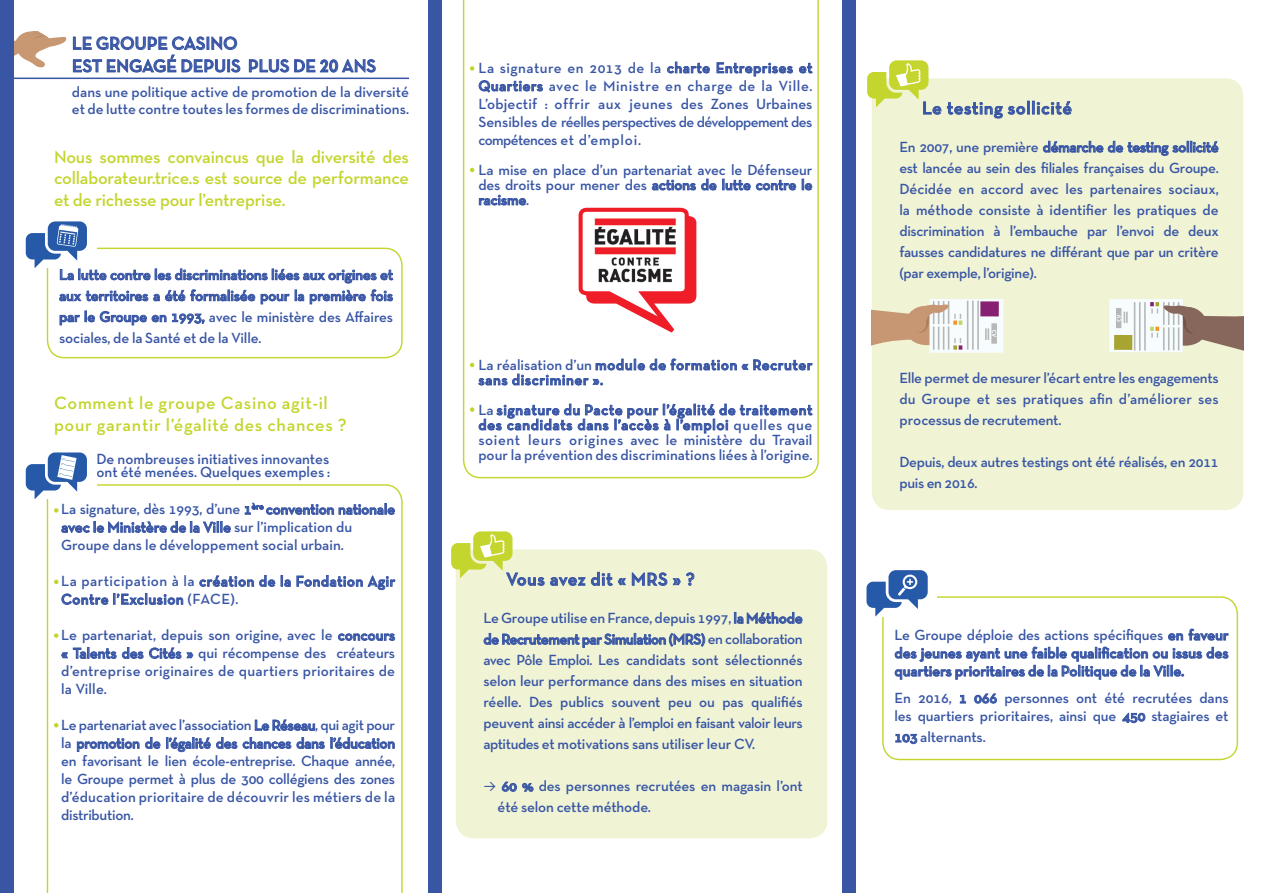
<style>
.page{position:relative;width:1263px;height:893px;background:#fff}
.page>*{position:absolute;margin:0;border:0;box-sizing:border-box;transform-origin:0 0}
.t1{font:600 18px/21.6px "Neutra Text TF";letter-spacing:.03em;color:#c4d52e}
.t2{font:600 18px/22.5px "Neutra Text TF";color:#3956a5}
.t3{font:600 18px "Neutra Text TF";letter-spacing:.04em;color:#3956a5}
.t4{font:600 15px/21px "Neutra Text TF";letter-spacing:-.005em;color:#3956a5;text-align:justify}
.t5{font:600 15px/18px "Neutra Text TF";letter-spacing:.03em;color:#3956a5}
.t6{font:600 15px/15px "Neutra Text TF";letter-spacing:.04em;color:#3956a5}
.s1{font-size:23.4px}
.s2{font-family:"Akkurat Pro";font-weight:400}
</style>
<div class="page">
<hr style="left:10px;top:78px;width:399px;height:1px;background:#3956a5">
<svg style="left:46px;top:484px;width:357px;height:409px"></svg>
<svg style="left:882px;top:596px;width:357px;height:165px"></svg>
<svg style="left:54px;top:508px;width:4px;height:5px"></svg>
<svg style="left:54px;top:580px;width:4px;height:4px"></svg>
<svg style="left:54px;top:633px;width:4px;height:5px"></svg>
<svg style="left:54px;top:723px;width:4px;height:4px"></svg>
<svg style="left:245px;top:503px;width:150px;height:13px"></svg>
<svg style="left:61px;top:521px;width:170px;height:13px"></svg>
<svg style="left:199px;top:575px;width:76px;height:12px"></svg>
<svg style="left:281px;top:575px;width:10px;height:12px"></svg>
<svg style="left:297px;top:575px;width:98px;height:15px"></svg>
<svg style="left:62px;top:593px;width:121px;height:12px"></svg>
<svg style="left:338px;top:633px;width:57px;height:8px"></svg>
<svg style="left:61px;top:647px;width:132px;height:12px"></svg>
<svg style="left:255px;top:720px;width:60px;height:11px"></svg>
<svg style="left:77px;top:738px;width:62px;height:14px"></svg>
<svg style="left:145px;top:737px;width:15px;height:12px"></svg>
<svg style="left:166px;top:737px;width:71px;height:15px"></svg>
<svg style="left:243px;top:737px;width:48px;height:12px"></svg>
<svg style="left:297px;top:737px;width:28px;height:12px"></svg>
<svg style="left:331px;top:737px;width:64px;height:12px"></svg>
<div style="left:866px;top:570px;width:71px;height:47px;background:#fff"></div>
<svg style="left:866px;top:570px;width:62px;height:47px"></svg>
<svg style="left:26px;top:221px;width:377px;height:138px"></svg>
<div style="left:26px;top:452px;width:71px;height:47px;background:#fff"></div>
<svg style="left:26px;top:452px;width:61px;height:47px"></svg>
<div style="left:456px;top:549px;width:371px;height:289px;background:#f0f4d5;border-radius:18px"></div>
<svg style="left:734px;top:612px;width:68px;height:12px"></svg>
<svg style="left:484px;top:633px;width:221px;height:15px"></svg>
<svg style="left:501px;top:781px;width:33px;height:11px"></svg>
<svg style="left:632px;top:572px;width:63px;height:14px"></svg>
<div style="left:872px;top:78px;width:371px;height:432px;background:#f0f4d5;border-radius:18px"></div>
<svg style="left:1043px;top:141px;width:175px;height:15px"></svg>
<div style="left:1027px;top:101px;width:3px;height:14px;border:1px solid #3956a5"></div>
<div style="left:1032px;top:101px;width:3px;height:14px;border:1px solid #3956a5"></div>
<svg style="left:1036px;top:101px;width:36px;height:14px"></svg>
<div style="left:1109px;top:299px;width:74px;height:53px;background:#f7fcfe"></div>
<hr style="left:1134px;top:302px;width:1px;height:49px;background:#b6b8b8">
<hr style="left:1139px;top:302px;width:1px;height:49px;background:#b6b8b8">
<hr style="left:1144px;top:302px;width:2px;height:49px;background:#b6b8b8">
<div style="left:1114px;top:335px;width:18px;height:15px;background:#a8a431"></div>
<div style="left:1116px;top:308px;width:5px;height:20px;background:#b6b8b8"></div>
<svg style="left:1117px;top:312px;width:11px;height:11px"></svg>
<svg style="left:1150px;top:302px;width:93px;height:49px"></svg>
<div style="left:929px;top:299px;width:74px;height:54px;background:#f7fcfe"></div>
<hr style="left:977px;top:301px;width:2px;height:49px;background:#b6b8b8">
<hr style="left:972px;top:301px;width:2px;height:49px;background:#b6b8b8">
<hr style="left:967px;top:301px;width:1px;height:49px;background:#b6b8b8">
<div style="left:980px;top:301px;width:19px;height:15px;background:#872070"></div>
<div style="left:991px;top:323px;width:6px;height:21px;background:#b6b8b8"></div>
<svg style="left:985px;top:328px;width:11px;height:12px"></svg>
<svg style="left:872px;top:301px;width:90px;height:52px"></svg>
<div style="left:0;top:0;width:13px;height:893px;background:#3956a5"></div>
<div style="left:428px;top:0;width:13px;height:893px;background:#3956a5"></div>
<div style="left:842px;top:0;width:13px;height:893px;background:#3956a5"></div>
<svg style="left:867px;top:60px;width:158px;height:59px"></svg>
<svg style="left:451px;top:531px;width:175px;height:55px"></svg>
<svg style="left:13px;top:29px;width:228px;height:44px"></svg>
<svg style="left:249px;top:59px;width:127px;height:14px"></svg>
<svg style="left:462px;top:0;width:357px;height:479px"></svg>
<p class="t2" style="left:72px;top:32px;width:306px">LE GROUPE CASINO<br>EST ENGAGÉ DEPUIS PLUS DE <span class="s1">20</span> ANS</p>
<p class="t4" style="left:72px;top:83px;width:339px;line-height:16.5px">dans une politique active de promotion de la diversité et de lutte contre toutes les formes de discriminations.</p>
<p class="t1" style="left:54px;top:145px;width:356px;text-align:justify">Nous sommes convaincus que la diversité des collaborateur.trice.s est source de performance et de richesse pour l’entreprise.</p>
<p class="t4" style="left:59px;top:264px;width:336px">La lutte contre les discriminations liées aux origines et aux territoires a été formalisée pour la première fois par le Groupe en 1993, avec le ministère des Affaires sociales, de la Santé et de la Ville.</p>
<p class="t1" style="left:54px;top:392px;width:294px">Comment le groupe Casino agit-il pour garantir l’égalité des chances ?</p>
<p class="t4" style="left:97px;top:452px;width:235px;line-height:13.5px">De nombreuses initiatives innovantes ont été menées. Quelques exemples :</p>
<p class="t4" style="left:61px;top:500px;width:336px;line-height:18px;text-align:left">La signature, dès 1993, d’une 1<sup>ère</sup> convention nationale avec le Ministère de la Ville sur l’implication du<br>Groupe dans le développement social urbain.</p>
<p class="t5" style="left:61px;top:572px;width:336px">La participation à la création de la Fondation Agir<br>Contre l’Exclusion (FACE).</p>
<p class="t4" style="left:61px;top:626px;width:336px;line-height:18px">Le partenariat, depuis son origine, avec le concours « Talents des Cités » qui récompense des créateurs d’entreprise originaires de quartiers prioritaires de la Ville.</p>
<p class="t4" style="left:61px;top:716px;width:336px;line-height:18px">Le partenariat avec l’association Le Réseau, qui agit pour la promotion de l’égalité des chances dans l’éducation en favorisant le lien école-entreprise. Chaque année, le Groupe permet à plus de 300 collégiens des zones d’éducation prioritaire de découvrir les métiers de la distribution.</p>
<p class="t4" style="left:478px;top:58px;width:336px;line-height:18px">La signature en 2013 de la charte Entreprises et Quartiers avec le Ministre en charge de la Ville.<br>L’objectif : offrir aux jeunes des Zones Urbaines Sensibles de réelles perspectives de développement des compétences et d’emploi.</p>
<p class="t4" style="left:478px;top:162px;width:336px;line-height:15px">La mise en place d’un partenariat avec le Défenseur des droits pour mener des actions de lutte contre le racisme.</p>
<p class="t6" style="left:478px;top:357px;width:336px">La réalisation d’un module de formation « Recruter sans discriminer ».</p>
<p class="t4" style="left:478px;top:402px;width:336px;line-height:15px">La signature du Pacte pour l’égalité de traitement des candidats dans l’accès à l’emploi quelles que soient leurs origines avec le ministère du Travail pour la prévention des discriminations liées à l’origine.</p>
<p class="t3" style="left:506px;top:568px;width:190px">Vous avez dit « MRS » ?</p>
<p class="t4" style="left:483px;top:607px;width:321px">Le Groupe utilise en France, depuis 1997, la Méthode de Recrutement par Simulation (MRS) en collaboration avec Pôle Emploi. Les candidats sont sélectionnés selon leur performance dans des mises en situation réelle. Des publics souvent peu ou pas qualifiés peuvent ainsi accéder à l’emploi en faisant valoir leurs aptitudes et motivations sans utiliser leur CV.</p>
<p class="t4" style="left:498px;top:775px;width:307px;text-indent:-14px"><span class="s2">→</span> 60 % des personnes recrutées en magasin l’ont été selon cette méthode.</p>
<p class="t3" style="left:922px;top:97px;width:151px">Le testing sollicité</p>
<p class="t4" style="left:899px;top:136px;width:321px">En 2007, une première démarche de testing sollicité est lancée au sein des filiales françaises du Groupe.<br>Décidée en accord avec les partenaires sociaux, la méthode consiste à identifier les pratiques de discrimination à l’embauche par l’envoi de deux fausses candidatures ne différant que par un critère (par exemple, l’origine).</p>
<p class="t4" style="left:899px;top:367px;width:321px">Elle permet de mesurer l’écart entre les engagements du Groupe et ses pratiques afin d’améliorer ses processus de recrutement.</p>
<p class="t4" style="left:899px;top:451px;width:321px">Depuis, deux autres testings ont été réalisés, en 2011 puis en 2016.</p>
<p class="t4" style="left:894px;top:626px;width:336px;line-height:18px">Le Groupe déploie des actions spécifiques en faveur des jeunes ayant une faible qualification ou issus des quartiers prioritaires de la Politique de la Ville.</p>
<p class="t4" style="left:894px;top:689px;width:336px;line-height:18px">En 2016, 1 066 personnes ont été recrutées dans les quartiers prioritaires, ainsi que 450 stagiaires et</p>
<p class="t4" style="left:894px;top:726px;width:93px">103 alternants.</p>
</div>
